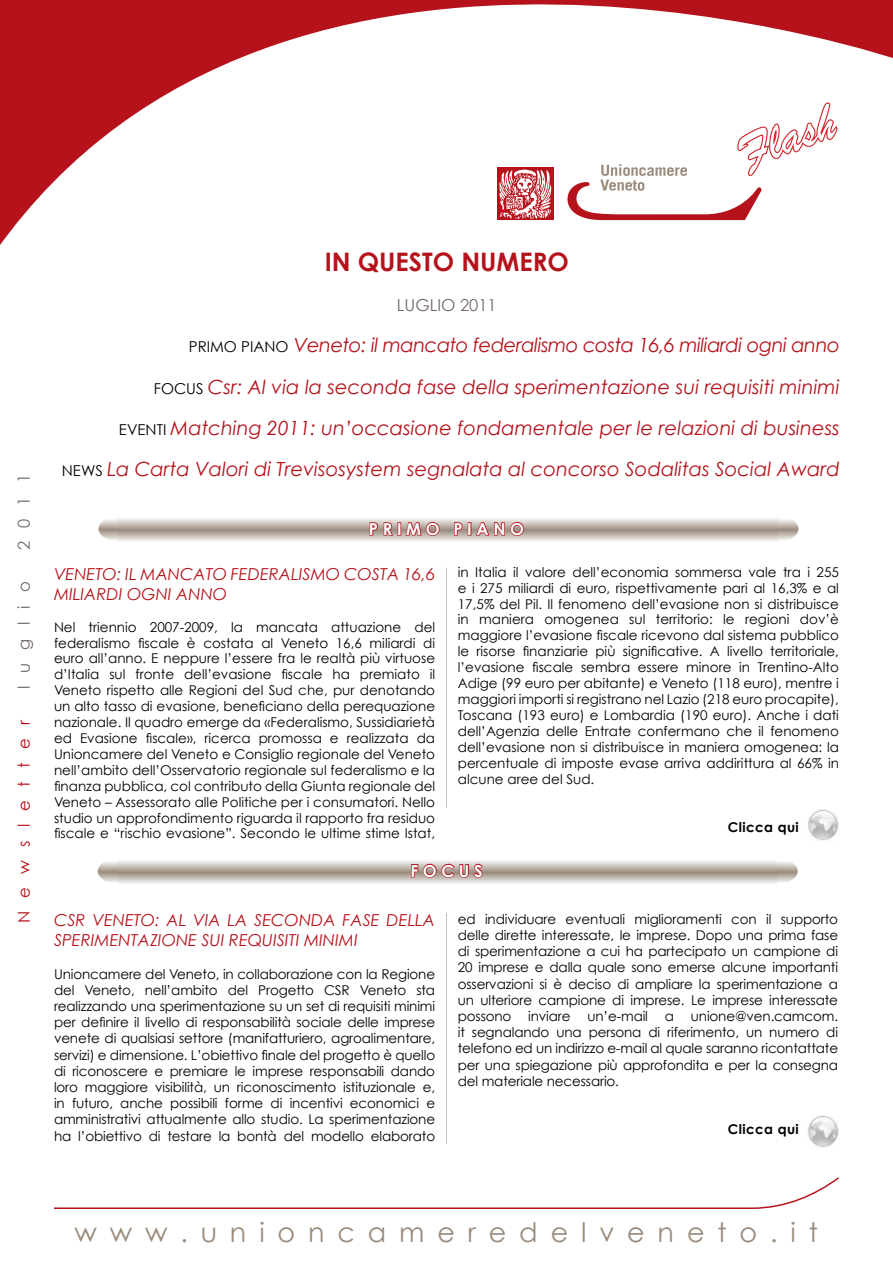
<style>
.page{position:relative;width:893px;height:1263px;background:#fff}
.page>*{position:absolute;margin:0;border:0;box-sizing:border-box;transform-origin:0 0}
.t1{font:52.5px "Brush Script";color:#fff}
.t2{font:27px "Century Gothic";color:#9a8b7d}
.t3{font:700 25.5px "Century Gothic";color:#b5121b}
.t4{font:italic 19.5px "Century Gothic";color:#b5121b}
.t5{font:italic 19.5px "Century Gothic";letter-spacing:-.025em;color:#b5121b}
.t6{font:italic 16.5px/19.8px "Century Gothic";color:#b5121b}
.t7{font:700 16.5px "Century Gothic";color:#fff}
.t8{font:16.5px "Century Gothic";letter-spacing:.8em;color:#b5121b}
.t9{font:16.5px "Century Gothic";letter-spacing:.4em;color:#716965}
.t10{font:16.5px "Century Gothic";color:#716965}
.t11{font:13.5px/15.9px "Century Gothic";letter-spacing:-.005em;color:#000;text-align:justify}
.t12{font:700 13.5px "Century Gothic";letter-spacing:.03em;color:#000}
.s1{font-style:normal;font-size:15px;color:#000}
</style>
<div class="page">
<svg style="left:54px;top:1177px;width:785px;height:32px"></svg>
<svg style="left:776px;top:861px;width:22px;height:23px"></svg>
<svg style="left:98px;top:862px;width:20px;height:21px"></svg>
<svg style="left:118px;top:861px;width:658px;height:23px;background:#c8c1b9"></svg>
<svg style="left:777px;top:518px;width:21px;height:23px"></svg>
<svg style="left:99px;top:518px;width:20px;height:23px"></svg>
<svg style="left:119px;top:518px;width:658px;height:23px;background:#c9c2bb"></svg>
<svg style="left:369px;top:521px;width:25px;height:15px"></svg>
<div style="left:397px;top:522px;width:4px;height:14px;border:2px solid #b5121b"></div>
<svg style="left:405px;top:521px;width:35px;height:16px"></svg>
<svg style="left:453px;top:521px;width:11px;height:15px"></svg>
<div style="left:468px;top:522px;width:3px;height:14px;border:2px solid #b5121b"></div>
<svg style="left:475px;top:521px;width:50px;height:16px"></svg>
<hr style="left:446px;top:568px;width:1px;height:240px;background:#bcbec0">
<svg style="left:410px;top:863px;width:74px;height:16px"></svg>
<img style="left:808px;top:809px;width:31px;height:32px">
<img style="left:808px;top:1115px;width:31px;height:32px">
<svg style="left:0;top:0;width:893px;height:245px"></svg>
<hr style="left:446px;top:913px;width:1px;height:231px;background:#bcbec0">
<p class="t1" style="left:729px;top:123px;width:100px;rotate:-19deg">Flash</p>
<p class="t9" style="left:14px;top:550px;width:78px;rotate:-90deg">2011</p>
<p class="t9" style="left:14px;top:689px;width:109px;rotate:-90deg">luglio</p>
<p class="t8" style="left:14px;top:923px;width:205px;rotate:-90deg">Newsletter</p>
<p class="t3" style="left:325px;top:246px;width:246px">IN QUESTO NUMERO</p>
<p class="t10" style="left:397px;top:295px;width:101px">LUGLIO 2011</p>
<p class="t5" style="left:189px;top:333px;width:652px"><span class="s1">PRIMO PIANO</span> Veneto: il mancato federalismo costa 16,6 miliardi ogni anno</p>
<p class="t4" style="left:154px;top:375px;width:687px"><span class="s1">FOCUS</span> Csr: Al via la seconda fase della sperimentazione sui requisiti minimi</p>
<p class="t4" style="left:119px;top:416px;width:722px"><span class="s1">EVENTI</span> Matching 2011: un’occasione fondamentale per le relazioni di business</p>
<p class="t4" style="left:62px;top:457px;width:779px"><span class="s1">NEWS</span> La Carta Valori di Trevisosystem segnalata al concorso Sodalitas Social Award</p>
<p class="t7" style="left:369px;top:518px;width:157px">P R I M O P I A N O</p>
<p class="t6" style="left:54px;top:564px;width:383px">VENETO: IL MANCATO FEDERALISMO COSTA 16,6<br>MILIARDI OGNI ANNO</p>
<p class="t11" style="left:54px;top:619px;width:383px">Nel triennio 2007-2009, la mancata attuazione del federalismo fiscale è costata al Veneto 16,6 miliardi di euro all’anno. E neppure l’essere fra le realtà più virtuose d’Italia sul fronte dell’evasione fiscale ha premiato il Veneto rispetto alle Regioni del Sud che, pur denotando un alto tasso di evasione, beneficiano della perequazione nazionale. Il quadro emerge da «Federalismo, Sussidiarietà ed Evasione fiscale», ricerca promossa e realizzata da Unioncamere del Veneto e Consiglio regionale del Veneto nell’ambito dell’Osservatorio regionale sul federalismo e la finanza pubblica, col contributo della Giunta regionale del Veneto – Assessorato alle Politiche per i consumatori. Nello studio un approfondimento riguarda il rapporto fra residuo fiscale e “rischio evasione”. Secondo le ultime stime Istat,</p>
<p class="t11" style="left:458px;top:564px;width:383px">in Italia il valore dell’economia sommersa vale tra i 255 e i 275 miliardi di euro, rispettivamente pari al 16,3% e al 17,5% del Pil. Il fenomeno dell’evasione non si distribuisce in maniera omogenea sul territorio: le regioni dov’è maggiore l’evasione fiscale ricevono dal sistema pubblico le risorse finanziarie più significative. A livello territoriale, l’evasione fiscale sembra essere minore in Trentino-Alto Adige (99 euro per abitante) e Veneto (118 euro), mentre i maggiori importi si registrano nel Lazio (218 euro procapite), Toscana (193 euro) e Lombardia (190 euro). Anche i dati dell’Agenzia delle Entrate confermano che il fenomeno dell’evasione non si distribuisce in maniera omogenea: la percentuale di imposte evase arriva addirittura al 66% in alcune aree del Sud.</p>
<p class="t12" style="left:728px;top:818px;width:72px">Clicca qui</p>
<p class="t7" style="left:410px;top:860px;width:74px">F O C U S</p>
<p class="t6" style="left:54px;top:910px;width:383px">CSR VENETO: AL VIA LA SECONDA FASE DELLA<br>SPERIMENTAZIONE SUI REQUISITI MINIMI</p>
<p class="t11" style="left:54px;top:965px;width:383px">Unioncamere del Veneto, in collaborazione con la Regione del Veneto, nell’ambito del Progetto CSR Veneto sta realizzando una sperimentazione su un set di requisiti minimi per definire il livello di responsabilità sociale delle imprese venete di qualsiasi settore (manifatturiero, agroalimentare, servizi) e dimensione. L’obiettivo finale del progetto è quello di riconoscere e premiare le imprese responsabili dando loro maggiore visibilità, un riconoscimento istituzionale e, in futuro, anche possibili forme di incentivi economici e amministrativi attualmente allo studio. La sperimentazione ha l’obiettivo di testare la bontà del modello elaborato</p>
<p class="t11" style="left:458px;top:910px;width:382px">ed individuare eventuali miglioramenti con il supporto delle dirette interessate, le imprese. Dopo una prima fase di sperimentazione a cui ha partecipato un campione di 20 imprese e dalla quale sono emerse alcune importanti osservazioni si è deciso di ampliare la sperimentazione a un ulteriore campione di imprese. Le imprese interessate possono inviare un’e-mail a unione@ven.camcom. it segnalando una persona di riferimento, un numero di telefono ed un indirizzo e-mail al quale saranno ricontattate per una spiegazione più approfondita e per la consegna del materiale necessario.</p>
<p class="t12" style="left:728px;top:1121px;width:72px">Clicca qui</p>
<h2 class="t2" style="left:74px;top:1216px;width:745px">w w w . u n i o n c a m e r e d e l v e n e t o . i t</h2>
</div>
